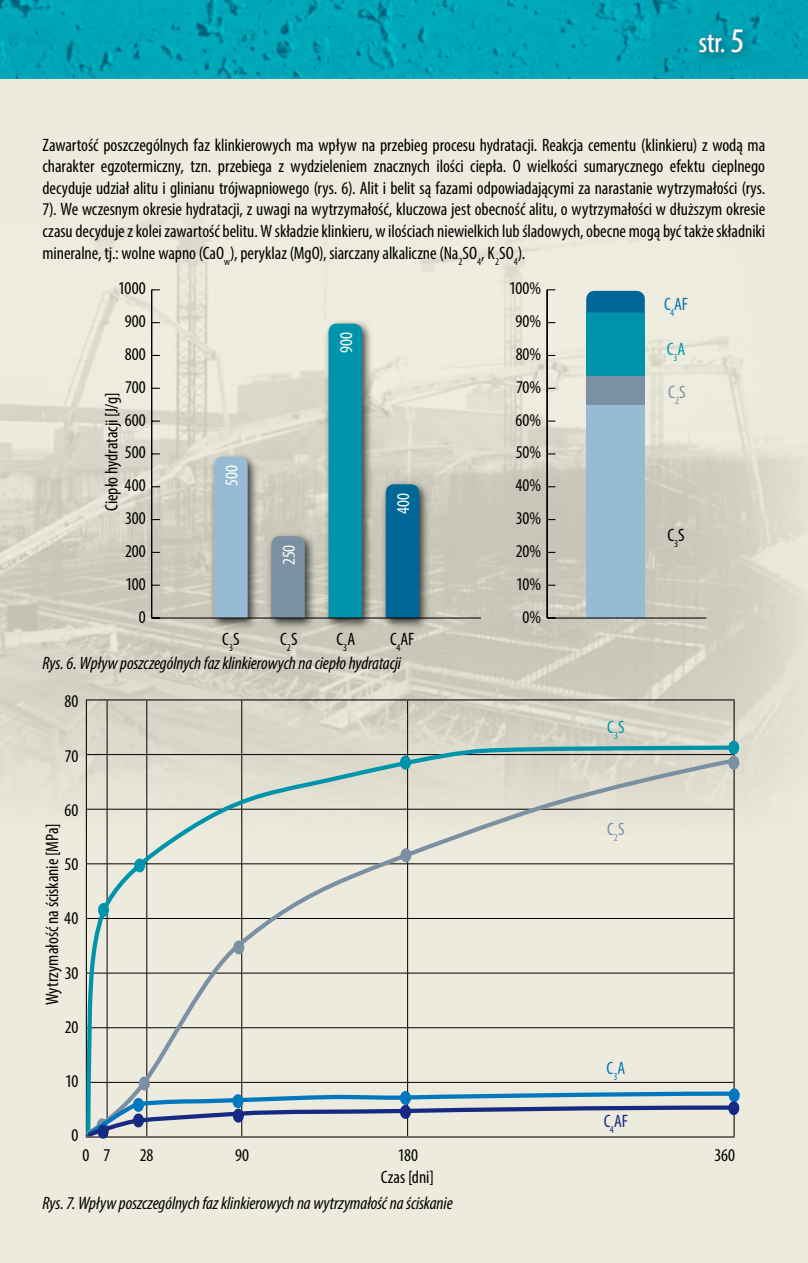
<style>
.page{position:relative;width:808px;height:1263px;background:#fff}
.page>*{position:absolute;margin:0;border:0;box-sizing:border-box;transform-origin:0 0}
.t1{font:condensed 28.5px "Myriad Pro";color:#fff}
.t2{font:condensed 18px/21.6px "Myriad Pro";letter-spacing:-.005em;color:#000;text-align:justify}
.t3{font:italic condensed 18px "Myriad Pro";letter-spacing:-.005em;color:#000}
.t4{font:condensed 18px "Myriad Pro";letter-spacing:.005em;color:#fff}
.t5{font:condensed 18px "Myriad Pro";color:#7b91a3}
.t6{font:condensed 18px "Myriad Pro";color:#0094aa}
.t7{font:condensed 18px "Myriad Pro";color:#0b72b5}
.t8{font:condensed 18px "Myriad Pro";color:#162983}
.t9{font:condensed 18px "Myriad Pro";color:#0077be}
.s1{font-size:34.5px}
</style>
<div class="page">
<img style="left:0;top:0;width:808px;height:79px">
<div style="left:0;top:79px;width:808px;height:1184px;background:#edebdd"></div>
<img style="left:0;top:217px;width:806px;height:583px">
<div style="left:209px;top:452px;width:50px;height:177px;background:#000;opacity:.75"></div>
<div style="left:214px;top:457px;width:34px;height:160px;background:#97bbd4"></div>
<div style="left:266px;top:531px;width:50px;height:98px;background:#000;opacity:.75"></div>
<svg style="left:271px;top:536px;width:34px;height:81px"></svg>
<div style="left:323px;top:318px;width:50px;height:311px;background:#000;opacity:.75"></div>
<div style="left:328px;top:324px;width:34px;height:293px;background:#0094aa"></div>
<div style="left:380px;top:479px;width:51px;height:150px;background:#000;opacity:.75"></div>
<div style="left:386px;top:484px;width:33px;height:133px;background:#006796"></div>
<hr style="left:152px;top:617px;width:329px;height:1px;background:#000">
<hr style="left:151px;top:290px;width:1px;height:328px;background:#000">
<div style="left:586px;top:405px;width:59px;height:213px;background:#97bbd4"></div>
<div style="left:586px;top:376px;width:59px;height:29px;background:#7b91a3"></div>
<div style="left:586px;top:312px;width:59px;height:64px;background:#0094aa"></div>
<svg style="left:586px;top:291px;width:59px;height:21px"></svg>
<hr style="left:547px;top:617px;width:159px;height:1px;background:#000">
<hr style="left:547px;top:290px;width:1px;height:328px;background:#000">
<hr style="left:107px;top:700px;width:1px;height:54px;background:#000">
<hr style="left:147px;top:700px;width:1px;height:54px;background:#000">
<hr style="left:241px;top:700px;width:1px;height:54px;background:#000">
<hr style="left:407px;top:700px;width:1px;height:54px;background:#000">
<svg style="left:86px;top:699px;width:21px;height:1px"></svg>
<hr style="left:86px;top:700px;width:1px;height:54px;background:#000">
<hr style="left:107px;top:699px;width:40px;height:1px;background:#000">
<hr style="left:147px;top:699px;width:95px;height:1px;background:#000">
<hr style="left:242px;top:699px;width:166px;height:1px;background:#000">
<hr style="left:408px;top:699px;width:327px;height:1px;background:#000">
<hr style="left:733px;top:700px;width:2px;height:54px;background:#000">
<svg style="left:84px;top:743px;width:654px;height:12px"></svg>
<div style="left:728px;top:741px;width:11px;height:13px;background:#0094aa;border-radius:50%"></div>
<svg style="left:84px;top:755px;width:655px;height:358px"></svg>
<div style="left:728px;top:756px;width:11px;height:13px;background:#7b91a3;border-radius:50%"></div>
<div style="left:400px;top:848px;width:11px;height:14px;background:#7b91a3;border-radius:50%"></div>
<div style="left:233px;top:940px;width:11px;height:14px;background:#7b91a3;border-radius:50%"></div>
<div style="left:139px;top:1076px;width:11px;height:14px;background:#7b91a3;border-radius:50%"></div>
<svg style="left:729px;top:1088px;width:11px;height:14px"></svg>
<svg style="left:84px;top:1089px;width:654px;height:49px"></svg>
<div style="left:98px;top:1125px;width:11px;height:14px;background:#162983;border-radius:50%"></div>
<div style="left:133px;top:1113px;width:11px;height:14px;background:#162983;border-radius:50%"></div>
<div style="left:233px;top:1109px;width:11px;height:13px;background:#162983;border-radius:50%"></div>
<div style="left:400px;top:1105px;width:11px;height:14px;background:#162983;border-radius:50%"></div>
<div style="left:728px;top:1101px;width:11px;height:14px;background:#162983;border-radius:50%"></div>
<div style="left:694px;top:23px;width:61px;height:42px;background:#000;opacity:.35"></div>
<svg style="left:698px;top:34px;width:27px;height:40px"></svg>
<svg style="left:731px;top:29px;width:12px;height:24px"></svg>
<h1 class="t1" style="left:699px;top:26px;width:47px">str. <span class="s1">5</span></h1>
<p class="t2" style="left:43px;top:134px;width:724px">Zawartość poszczególnych faz klinkierowych ma wpływ na przebieg procesu hydratacji. Reakcja cementu (klinkieru) z wodą ma charakter egzotermiczny, tzn. przebiega z wydzieleniem znacznych ilości ciepła. O wielkości sumarycznego efektu cieplnego decyduje udział alitu i glinianu trójwapniowego (rys. 6). Alit i belit są fazami odpowiadającymi za narastanie wytrzymałości (rys.<br>7). We wczesnym okresie hydratacji, z uwagi na wytrzymałość, kluczowa jest obecność alitu, o wytrzymałości w dłuższym okresie czasu decyduje z kolei zawartość belitu. W składzie klinkieru, w ilościach niewielkich lub śladowych, obecne mogą być także składniki mineralne, tj.: wolne wapno (CaO<sub>w</sub>), peryklaz (MgO), siarczany alkaliczne (Na<sub>2</sub>SO<sub>4</sub>, K<sub>2</sub>SO<sub>4</sub>).</p>
<p class="t2" style="left:118px;top:277px;width:29px">1000</p>
<p class="t2" style="left:125px;top:310px;width:22px">900</p>
<p class="t2" style="left:125px;top:343px;width:22px">800</p>
<p class="t2" style="left:125px;top:376px;width:22px">700</p>
<p class="t2" style="left:100px;top:511px;width:120px;rotate:-90deg">Ciepło hydratacji [J/g]</p>
<p class="t2" style="left:125px;top:409px;width:22px">600</p>
<p class="t2" style="left:125px;top:441px;width:22px">500</p>
<p class="t2" style="left:125px;top:474px;width:23px">400</p>
<p class="t2" style="left:125px;top:507px;width:22px">300</p>
<p class="t2" style="left:125px;top:540px;width:22px">200</p>
<p class="t2" style="left:125px;top:573px;width:22px">100</p>
<p class="t2" style="left:139px;top:606px;width:8px">0</p>
<p class="t4" style="left:335px;top:353px;width:22px;rotate:-90deg">900</p>
<p class="t4" style="left:221px;top:486px;width:22px;rotate:-90deg">500</p>
<p class="t2" style="left:222px;top:628px;width:19px">C<sub>3</sub>S</p>
<p class="t4" style="left:278px;top:565px;width:22px;rotate:-90deg">250</p>
<p class="t2" style="left:280px;top:628px;width:19px">C<sub>2</sub>S</p>
<p class="t4" style="left:392px;top:514px;width:23px;rotate:-90deg">400</p>
<p class="t2" style="left:336px;top:628px;width:20px">C<sub>3</sub>A</p>
<p class="t2" style="left:390px;top:628px;width:26px">C<sub>4</sub>AF</p>
<p class="t3" style="left:43px;top:652px;width:360px">Rys. 6. Wpływ poszczególnych faz klinkierowych na ciepło hydratacji</p>
<p class="t2" style="left:64px;top:690px;width:15px">80</p>
<p class="t2" style="left:65px;top:745px;width:15px">70</p>
<p class="t2" style="left:64px;top:799px;width:15px">60</p>
<p class="t2" style="left:41px;top:1005px;width:183px;rotate:-90deg">Wytrzymałość na ściskanie [MPa]</p>
<p class="t2" style="left:65px;top:853px;width:15px">50</p>
<p class="t2" style="left:64px;top:907px;width:16px">40</p>
<p class="t2" style="left:65px;top:961px;width:15px">30</p>
<p class="t2" style="left:65px;top:1016px;width:15px">20</p>
<p class="t2" style="left:65px;top:1070px;width:15px">10</p>
<p class="t2" style="left:71px;top:1124px;width:8px">0</p>
<p class="t2" style="left:509px;top:277px;width:33px">100%</p>
<p class="t2" style="left:516px;top:310px;width:27px">90%</p>
<p class="t2" style="left:516px;top:343px;width:27px">80%</p>
<p class="t2" style="left:516px;top:376px;width:27px">70%</p>
<p class="t2" style="left:516px;top:408px;width:27px">60%</p>
<p class="t2" style="left:516px;top:441px;width:27px">50%</p>
<p class="t2" style="left:515px;top:474px;width:27px">40%</p>
<p class="t2" style="left:516px;top:507px;width:27px">30%</p>
<p class="t2" style="left:516px;top:540px;width:27px">20%</p>
<p class="t2" style="left:516px;top:573px;width:26px">10%</p>
<p class="t2" style="left:523px;top:606px;width:20px">0%</p>
<p class="t7" style="left:664px;top:293px;width:26px">C<sub>4</sub>AF</p>
<p class="t6" style="left:667px;top:338px;width:20px">C<sub>3</sub>A</p>
<p class="t5" style="left:668px;top:381px;width:19px">C<sub>2</sub>S</p>
<p class="t2" style="left:667px;top:523px;width:19px">C<sub>3</sub>S</p>
<p class="t6" style="left:607px;top:716px;width:19px">C<sub>3</sub>S</p>
<p class="t5" style="left:607px;top:818px;width:19px">C<sub>2</sub>S</p>
<p class="t9" style="left:606px;top:1057px;width:20px">C<sub>3</sub>A</p>
<p class="t8" style="left:604px;top:1110px;width:26px">C<sub>4</sub>AF</p>
<p class="t2" style="left:83px;top:1143px;width:29px">0 7</p>
<p class="t2" style="left:140px;top:1143px;width:15px">28</p>
<p class="t2" style="left:235px;top:1143px;width:15px">90</p>
<p class="t2" style="left:398px;top:1143px;width:22px">180</p>
<p class="t2" style="left:714px;top:1143px;width:22px">360</p>
<p class="t2" style="left:381px;top:1166px;width:55px">Czas [dni]</p>
<p class="t3" style="left:43px;top:1192px;width:412px">Rys. 7. Wpływ poszczególnych faz klinkierowych na wytrzymałość na ściskanie</p>
</div>
